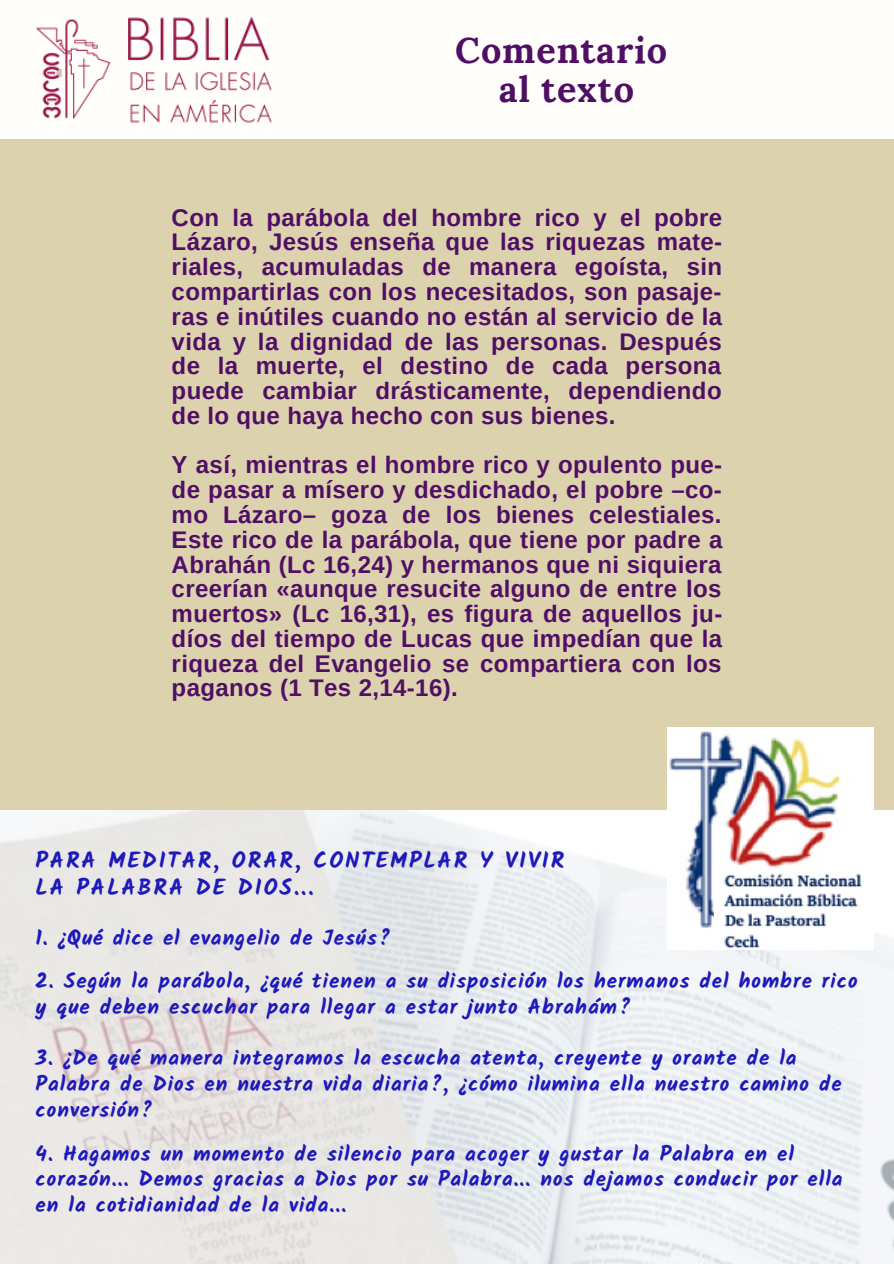
<style>
.page{position:relative;width:894px;height:1264px;background:#fff}
.page>*{position:absolute;margin:0;border:0;box-sizing:border-box;transform-origin:0 0}
.t1{font:700 36px "Lora";letter-spacing:.025em;color:#4f0f65}
.t2{font:700 24px/24.8px "Arimo";letter-spacing:.015em;color:#4f0f65;text-align:justify}
.t3{font:700 22.5px "Kalam";letter-spacing:.085em;color:#1d19bb}
.t4{font:700 21px/25.7px "Kalam";letter-spacing:.045em;color:#1d19bb}
</style>
<div class="page">
<div style="left:0;top:0;width:893px;height:1263px;background:#fffefa"></div>
<img style="left:0;top:809px;width:893px;height:454px">
<div style="left:0;top:139px;width:893px;height:670px;background:#ddd2ae"></div>
<img style="left:36px;top:16px;width:236px;height:107px">
<img style="left:667px;top:728px;width:206px;height:221px">
<img style="left:714px;top:865px;width:159px;height:84px">
<p class="t1" style="left:455px;top:27px;width:213px">Comentario</p>
<p class="t1" style="left:498px;top:65px;width:137px">al texto</p>
<p class="t2" style="left:172px;top:205px;width:552px">Con la parábola del hombre rico y el pobre Lázaro, Jesús enseña que las riquezas mate&shy;riales, acumuladas de manera egoísta, sin compartirlas con los necesitados, son pasaje&shy;ras e inútiles cuando no están al servicio de la vida y la dignidad de las personas. Después de la muerte, el destino de cada persona puede cambiar drásticamente, dependiendo de lo que haya hecho con sus bienes.</p>
<p class="t2" style="left:172px;top:452px;width:552px">Y así, mientras el hombre rico y opulento pue&shy;de pasar a mísero y desdichado, el pobre –co&shy;mo Lázaro– goza de los bienes celestiales.<br>Este rico de la parábola, que tiene por padre a Abrahán (Lc 16,24) y hermanos que ni siquiera creerían «aunque resucite alguno de entre los muertos» (Lc 16,31), es figura de aquellos ju&shy;díos del tiempo de Lucas que impedían que la riqueza del Evangelio se compartiera con los paganos (1 Tes 2,14-16).</p>
<p class="t3" style="left:36px;top:846px;width:530px">PARA MEDITAR, ORAR, CONTEMPLAR Y VIVIR</p>
<p class="t3" style="left:36px;top:874px;width:280px">LA PALABRA DE DIOS...</p>
<p class="t4" style="left:36px;top:924px;width:356px">1. ¿Qué dice el evangelio de Jesús?</p>
<p class="t4" style="left:36px;top:968px;width:823px">2. Según la parábola, ¿qué tienen a su disposición los hermanos del hombre rico y que deben escuchar para llegar a estar junto Abrahám?</p>
<p class="t4" style="left:36px;top:1045px;width:807px">3. ¿De qué manera integramos la escucha atenta, creyente y orante de la<br>Palabra de Dios en nuestra vida diaria?, ¿cómo ilumina ella nuestro camino de conversión?</p>
<p class="t4" style="left:36px;top:1140px;width:808px">4. Hagamos un momento de silencio para acoger y gustar la Palabra en el corazón... Demos gracias a Dios por su Palabra... nos dejamos conducir por ella en la cotidianidad de la vida...</p>
</div>
